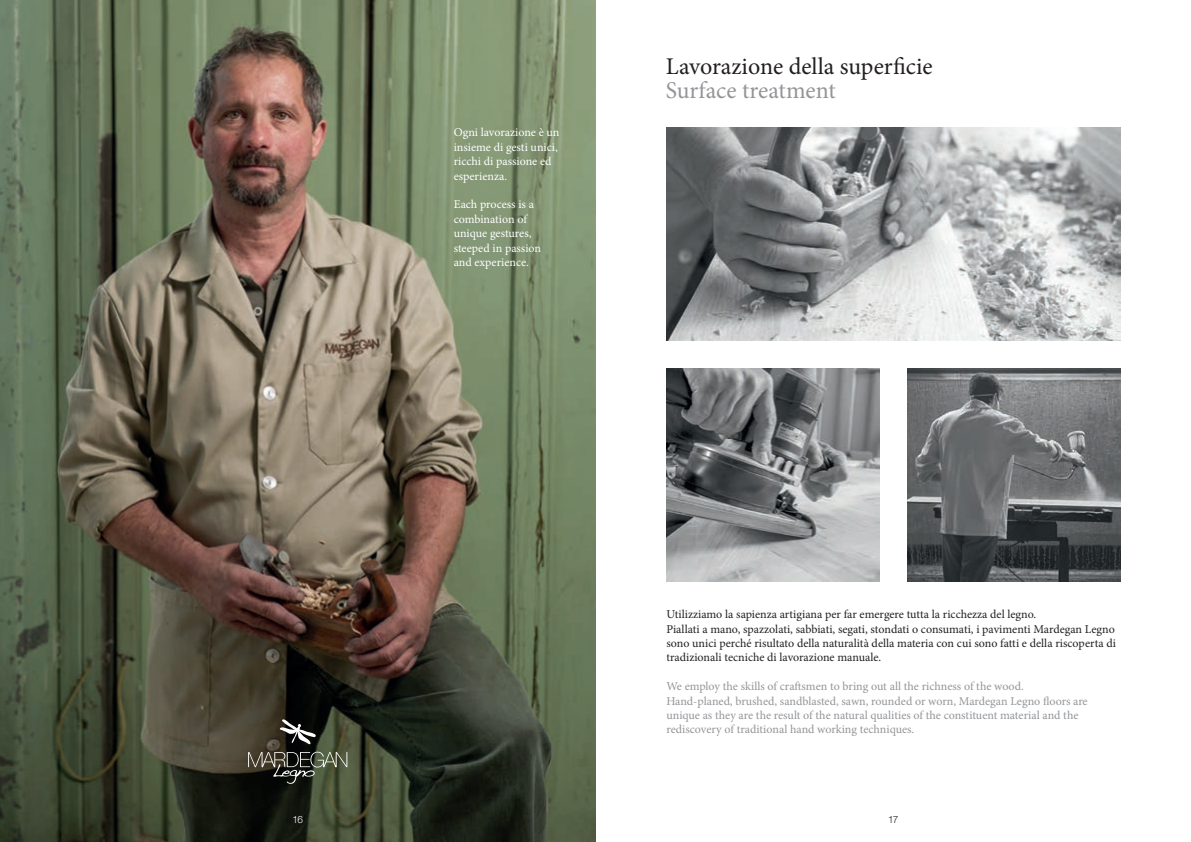
<style>
.page{position:relative;width:1191px;height:842px;background:#fff}
.page>*{position:absolute;margin:0;border:0;box-sizing:border-box;transform-origin:0 0}
.t1{font:24px "Minion Pro";color:#231f20}
.t2{font:24px "Minion Pro";color:#939598}
.t3{font:12px/14.4px "Minion Pro";color:#231f20}
.t4{font:12px/14.4px "Minion Pro";letter-spacing:-.005em;color:#939598}
.t5{font:12px/14.4px "Minion Pro";color:#fff}
.t6{font:300 10px "Helvetica Neue LT Std";color:#fff}
.t7{font:300 10px "Helvetica Neue LT Std";color:#231f20}
</style>
<div class="page">
<img style="left:0;top:0;width:595px;height:842px">
<img style="left:666px;top:128px;width:454px;height:212px">
<img style="left:666px;top:369px;width:213px;height:212px">
<img style="left:907px;top:369px;width:213px;height:212px">
<svg style="left:248px;top:752px;width:99px;height:32px;background:#484b3e"></svg>
<svg style="left:279px;top:719px;width:37px;height:25px"></svg>
<p class="t5" style="left:454px;top:125px;width:107px">Ogni lavorazione è un insieme di gesti unici, ricchi di passione ed esperienza.</p>
<p class="t5" style="left:454px;top:197px;width:89px">Each process is a combination of unique gestures, steeped in passion and experience.</p>
<h1 class="t1" style="left:666px;top:50px;width:268px">Lavorazione della superficie</h1>
<h1 class="t2" style="left:666px;top:74px;width:171px">Surface treatment</h1>
<p class="t3" style="left:666px;top:607px;width:451px">Utilizziamo la sapienza artigiana per far emergere tutta la ricchezza del legno.<br>Piallati a mano, spazzolati, sabbiati, segati, stondati o consumati, i pavimenti Mardegan Legno sono unici perché risultato della naturalità della materia con cui sono fatti e della riscoperta di tradizionali tecniche di lavorazione manuale.</p>
<p class="t4" style="left:666px;top:679px;width:423px">We employ the skills of craftsmen to bring out all the richness of the wood.<br>Hand-planed, brushed, sandblasted, sawn, rounded or worn, Mardegan Legno floors are unique as they are the result of the natural qualities of the constituent material and the rediscovery of traditional hand working techniques.</p>
<p class="t6" style="left:292px;top:813px;width:12px">16</p>
<p class="t7" style="left:888px;top:813px;width:12px">17</p>
</div>
